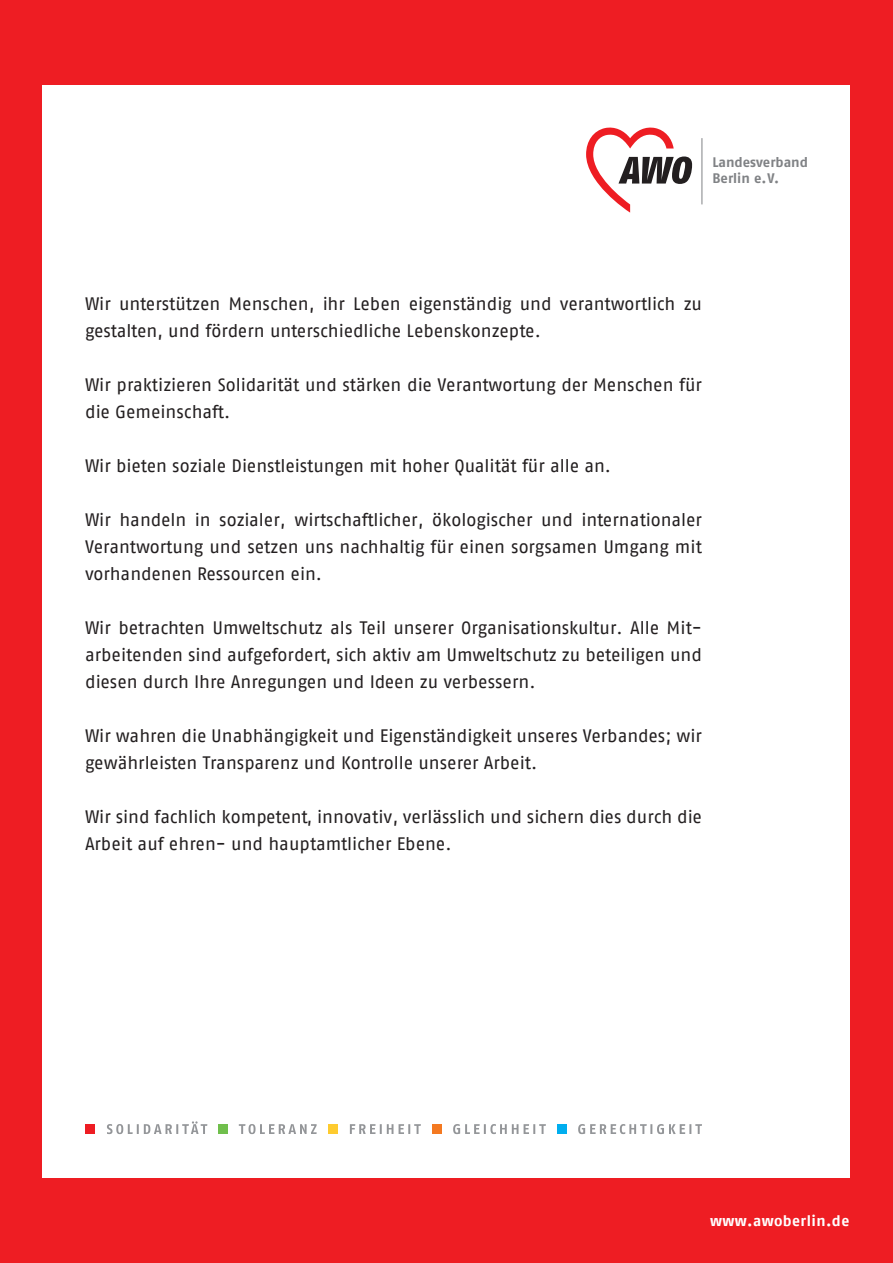
<style>
.page{position:relative;width:893px;height:1263px;background:#ee1d23}
.page>*{position:absolute;margin:0;border:0;box-sizing:border-box;transform-origin:0 0}
.Text_AWO_Fago_Standa{font:18px/27px "AWO Fago Office";color:#231f20}
.t1{font:700 15px "AWO Fago Office";letter-spacing:.03em;color:#fff}
.t2{font:700 13.8px/16.6px "AWO Fago Office";color:#808285}
</style>
<div class="page">
<div style="left:43px;top:85px;width:807px;height:1093px;background:#fff"></div>
<hr style="left:702px;top:138px;width:1px;height:66px;background:#808285">
<svg style="left:586px;top:128px;width:106px;height:85px"></svg>
<div style="left:85px;top:1124px;width:10px;height:10px;background:#ee1d23"></div>
<svg style="left:107px;top:1121px;width:595px;height:13px"></svg>
<div style="left:218px;top:1124px;width:10px;height:10px;background:#70bf4c"></div>
<div style="left:328px;top:1124px;width:10px;height:10px;background:#fecb2f"></div>
<div style="left:432px;top:1124px;width:9px;height:10px;background:#f47921"></div>
<div style="left:557px;top:1124px;width:9px;height:10px;background:#00aeef"></div>
<p class="t2" style="left:712px;top:154px;width:97px">Landesverband<br>Berlin e. V.</p>
<p class="Text_AWO_Fago_Standa" style="left:85px;top:290px;width:619px">Wir unterstützen Menschen, ihr Leben eigenständig und verantwortlich zu gestalten, und fördern unterschiedliche Lebenskonzepte.</p>
<p class="Text_AWO_Fago_Standa" style="left:85px;top:371px;width:618px">Wir praktizieren Solidarität und stärken die Verantwortung der Menschen für die Gemeinschaft.</p>
<p class="Text_AWO_Fago_Standa" style="left:85px;top:452px;width:528px">Wir bieten soziale Dienstleistungen mit hoher Qualität für alle an.</p>
<p class="Text_AWO_Fago_Standa" style="left:85px;top:506px;width:618px;text-align:justify">Wir handeln in sozialer, wirtschaftlicher, ökologischer und internationaler Verantwortung und setzen uns nachhaltig für einen sorgsamen Umgang mit vorhandenen Ressourcen ein.</p>
<p class="Text_AWO_Fago_Standa" style="left:85px;top:614px;width:618px;text-align:justify">Wir betrachten Umweltschutz als Teil unserer Organisationskultur. Alle Mit&shy;arbeitenden sind aufgefordert, sich aktiv am Umweltschutz zu beteiligen und diesen durch Ihre Anregungen und Ideen zu verbessern.</p>
<p class="Text_AWO_Fago_Standa" style="left:85px;top:722px;width:618px">Wir wahren die Unabhängigkeit und Eigenständigkeit unseres Verbandes; wir gewährleisten Transparenz und Kontrolle unserer Arbeit.</p>
<p class="Text_AWO_Fago_Standa" style="left:85px;top:803px;width:618px">Wir sind fachlich kompetent, innovativ, verlässlich und sichern dies durch die<br>Arbeit auf ehren- und hauptamtlicher Ebene.</p>
<p class="t1" style="left:710px;top:1212px;width:141px">www.awoberlin.de</p>
</div>
